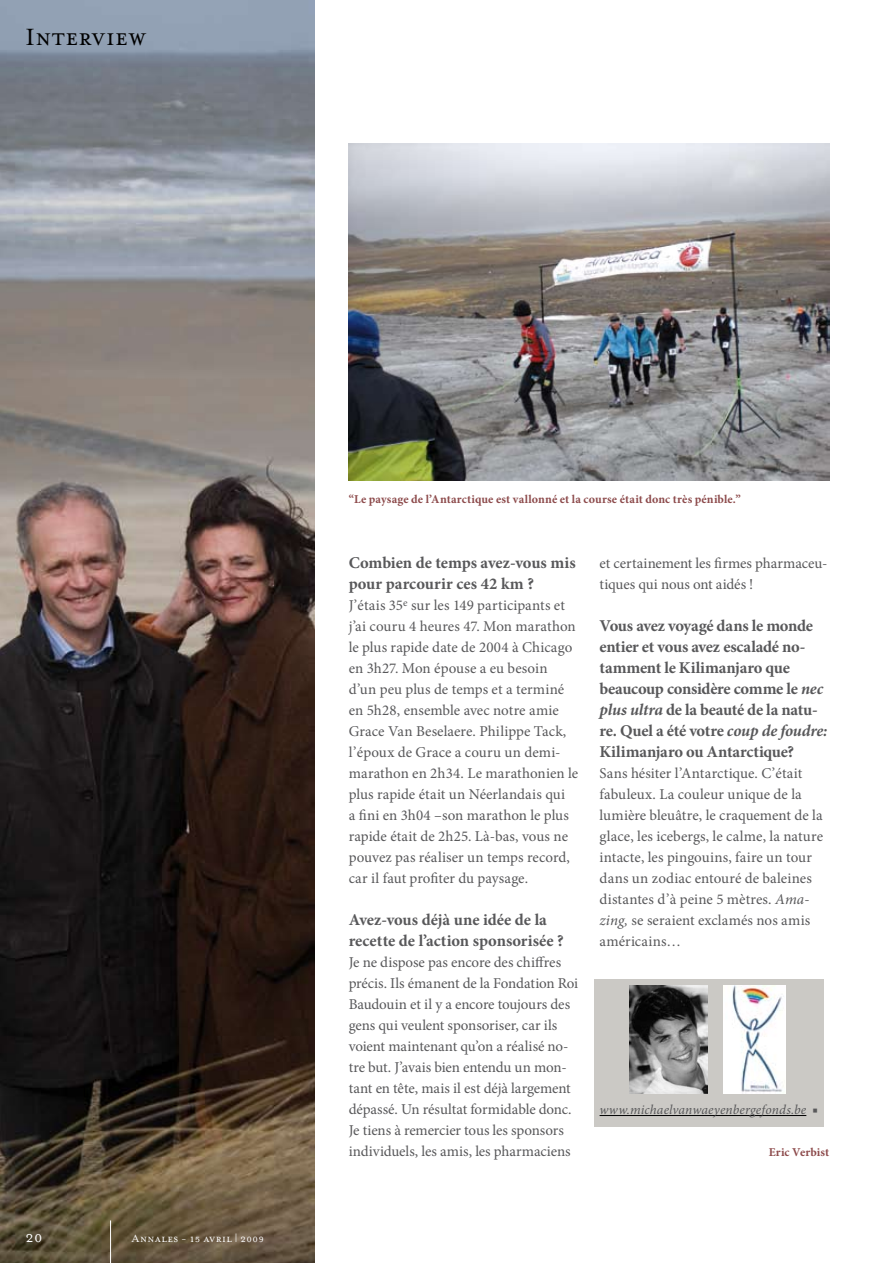
<style>
.page{position:relative;width:893px;height:1263px;background:#fff}
.page>*{position:absolute;margin:0;border:0;box-sizing:border-box;transform-origin:0 0}
.t1{font:27px "Mrs Eaves Small Caps";letter-spacing:.015em;color:#000}
.t2{font:18px "Mrs Eaves Small Caps";color:#fff}
.t3{font:700 16.5px/21px "Minion Pro";letter-spacing:-.01em;color:#58585a}
.t4{font:15px/21px "Minion Pro";color:#58585a}
.t5{font:italic 13.5px "Minion Pro";letter-spacing:.01em;color:#58585a}
.t6{font:700 12px "Minion Pro";letter-spacing:.015em;color:#8d4b4c}
.t7{font:12px "Mrs Eaves Small Caps";letter-spacing:.03em;color:#fff}
.s1{font-family:"Mrs Eaves Roman"}
.s2{font-style:italic}
.s3{font-style:normal}
</style>
<div class="page">
<div style="left:594px;top:979px;width:230px;height:147px;background:#cbc9c5"></div>
<img style="left:0;top:0;width:315px;height:1263px">
<hr style="left:600px;top:1115px;width:206px;height:1px;background:#000">
<img style="left:629px;top:986px;width:78px;height:108px">
<img style="left:724px;top:986px;width:61px;height:108px">
<img style="left:349px;top:143px;width:480px;height:338px">
<hr style="left:110px;top:1220px;width:1px;height:43px;background:#fff">
<h1 class="t1" style="left:26px;top:23px;width:122px">Interview</h1>
<p class="t2" style="left:26px;top:1227px;width:18px">20</p>
<p class="t7" style="left:132px;top:1232px;width:134px">Annales - 15 avril <span class="s1">|</span> 2009</p>
<p class="t6" style="left:349px;top:491px;width:394px">“Le paysage de l’Antarctique est vallonné et la course était donc très pénible.”</p>
<p class="t3" style="left:349px;top:552px;width:229px">Combien de temps avez-vous mis pour parcourir ces 42 km ?</p>
<p class="t4" style="left:349px;top:595px;width:231px">J’étais 35<sup>e</sup> sur les 149 participants et j’ai couru 4 heures 47. Mon marathon le plus rapide date de 2004 à Chicago en 3h27. Mon épouse a eu besoin d’un peu plus de temps et a terminé en 5h28, ensemble avec notre amie Grace Van Beselaere. Philippe Tack, l’époux de Grace a couru un demi&shy;marathon en 2h34. Le marathonien le plus rapide était un Néerlandais qui<br>a fini en 3h04 –son marathon le plus rapide était de 2h25. Là-bas, vous ne pouvez pas réaliser un temps record, car il faut profiter du paysage.</p>
<p class="t3" style="left:349px;top:909px;width:217px">Avez-vous déjà une idée de la recette de l’action sponsorisée ?</p>
<p class="t4" style="left:349px;top:952px;width:231px">Je ne dispose pas encore des chiffres précis. Ils émanent de la Fondation Roi Baudouin et il y a encore toujours des gens qui veulent sponsoriser, car ils voient maintenant qu’on a réalisé no&shy;tre but. J’avais bien entendu un mon&shy;tant en tête, mais il est déjà largement dépassé. Un résultat formidable donc.<br>Je tiens à remercier tous les sponsors individuels, les amis, les pharmaciens</p>
<p class="t4" style="left:600px;top:553px;width:229px">et certainement les firmes pharmaceu&shy;tiques qui nous ont aidés !</p>
<p class="t3" style="left:600px;top:615px;width:229px">Vous avez voyagé dans le monde entier et vous avez escaladé no&shy;tamment le Kilimanjaro que beaucoup considère comme le <span class="s2">nec plus ultra</span> de la beauté de la natu&shy;re. Quel a été votre <span class="s2">coup de foudre:<br></span>Kilimanjaro ou Antarctique?</p>
<p class="t4" style="left:600px;top:763px;width:225px">Sans hésiter l’Antarctique. C’était fabuleux. La couleur unique de la lumière bleuâtre, le craquement de la glace, les icebergs, le calme, la nature intacte, les pingouins, faire un tour dans un zodiac entouré de baleines distantes d’à peine 5 mètres. <span class="s2">Ama&shy;zing,</span> se seraient exclamés nos amis américains…</p>
<p class="t5" style="left:600px;top:1101px;width:220px">www.michaelvanwaeyenbergefonds.be <span class="s3">■</span></p>
<p class="t6" style="left:769px;top:1144px;width:62px">Eric Verbist</p>
</div>
